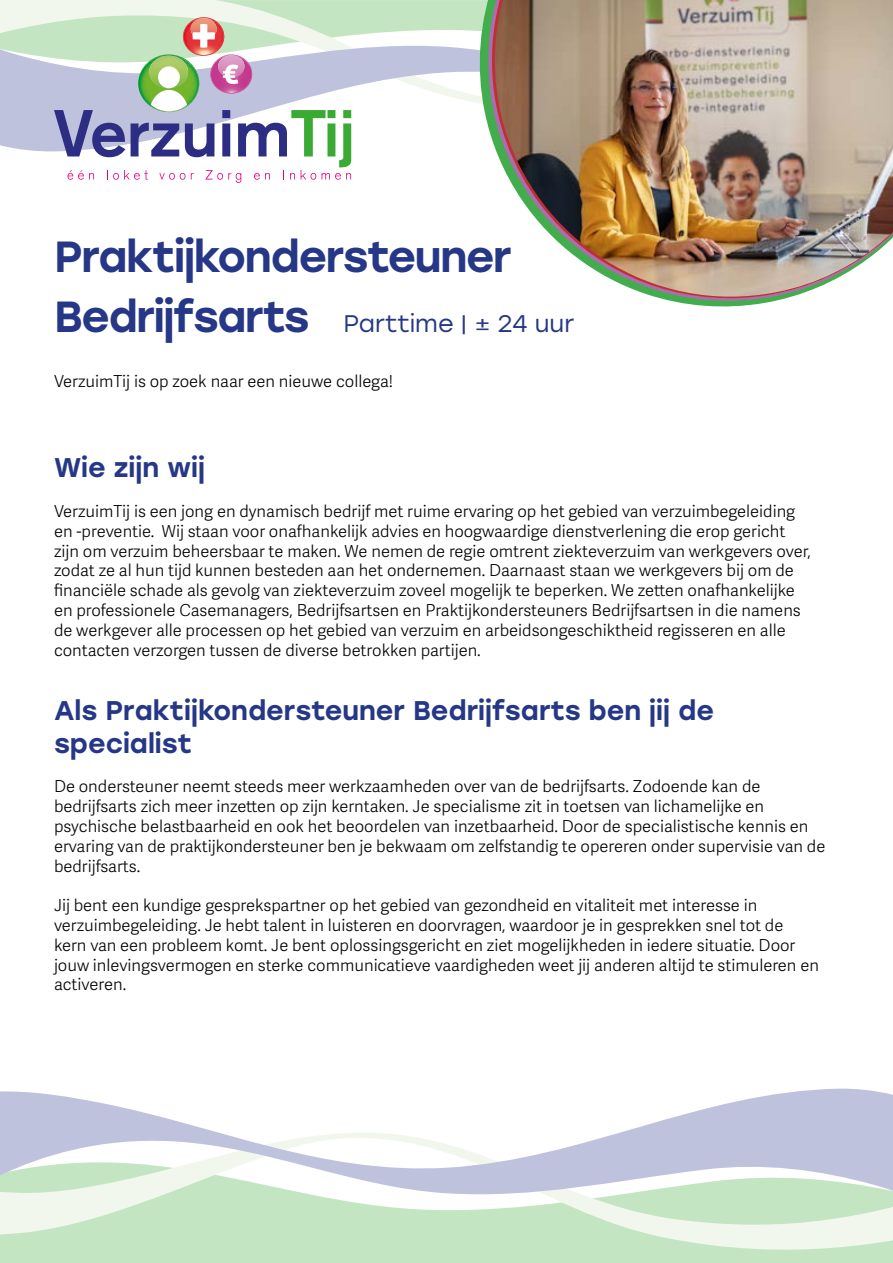
<style>
.page{position:relative;width:893px;height:1263px;background:#fff}
.page>*{position:absolute;margin:0;border:0;box-sizing:border-box;transform-origin:0 0}
.t1{font:500 43.5px/60px "Stolzl";letter-spacing:-.03em;color:#253786}
.t2{font:500 27px/32.4px "Stolzl";color:#253786}
.t3{font:24px "Stolzl";color:#253786}
.t4{font:300 16.5px/19.8px "Adelle Sans";color:#020203}
</style>
<div class="page">
<svg style="left:0;top:0;width:466px;height:41px;background:#dbeed8"></svg>
<svg style="left:0;top:41px;width:466px;height:111px"></svg>
<div style="left:0;top:1250px;width:893px;height:13px;background:#c4e5c2"></div>
<svg style="left:0;top:1199px;width:893px;height:51px;background:#d1eace"></svg>
<svg style="left:0;top:1088px;width:893px;height:111px"></svg>
<svg style="left:54px;top:17px;width:297px;height:166px"></svg>
<div style="left:158px;top:66px;width:22px;height:22px;background:#fff;border-radius:50%"></div>
<svg style="left:466px;top:0;width:10px;height:103px"></svg>
<svg style="left:476px;top:0;width:10px;height:118px"></svg>
<img style="left:486px;top:0;width:407px;height:307px">
<h1 class="t1" style="left:54px;top:224px;width:459px">Praktijkondersteuner<br>Bedrijfsarts</h1>
<h3 class="t3" style="left:343px;top:307px;width:232px">Parttime | ± 24 uur</h3>
<p class="t4" style="left:54px;top:372px;width:341px">VerzuimTij is op zoek naar een nieuwe collega!</p>
<h2 class="t2" style="left:54px;top:450px;width:152px">Wie zijn wij</h2>
<p class="t4" style="left:54px;top:502px;width:758px">VerzuimTij is een jong en dynamisch bedrijf met ruime ervaring op het gebied van verzuimbegeleiding en -preventie. Wij staan voor onafhankelijk advies en hoogwaardige dienstverlening die erop gericht zijn om verzuim beheersbaar te maken. We nemen de regie omtrent ziekteverzuim van werkgevers over, zodat ze al hun tijd kunnen besteden aan het ondernemen. Daarnaast staan we werkgevers bij om de financiële schade als gevolg van ziekteverzuim zoveel mogelijk te beperken. We zetten onafhankelijke en professionele Casemanagers, Bedrijfsartsen en Praktijkondersteuners Bedrijfsartsen in die namens de werkgever alle processen op het gebied van verzuim en arbeidsongeschiktheid regisseren en alle contacten verzorgen tussen de diverse betrokken partijen.</p>
<h2 class="t2" style="left:54px;top:693px;width:662px">Als Praktijkondersteuner Bedrijfsarts ben jij de specialist</h2>
<p class="t4" style="left:54px;top:777px;width:773px">De ondersteuner neemt steeds meer werkzaamheden over van de bedrijfsarts. Zodoende kan de bedrijfsarts zich meer inzetten op zijn kerntaken. Je specialisme zit in toetsen van lichamelijke en psychische belastbaarheid en ook het beoordelen van inzetbaarheid. Door de specialistische kennis en ervaring van de praktijkondersteuner ben je bekwaam om zelfstandig te opereren onder supervisie van de bedrijfsarts.</p>
<p class="t4" style="left:54px;top:896px;width:766px">Jij bent een kundige gesprekspartner op het gebied van gezondheid en vitaliteit met interesse in verzuimbegeleiding. Je hebt talent in luisteren en doorvragen, waardoor je in gesprekken snel tot de kern van een probleem komt. Je bent oplossingsgericht en ziet mogelijkheden in iedere situatie. Door jouw inlevingsvermogen en sterke communicatieve vaardigheden weet jij anderen altijd te stimuleren en activeren.</p>
</div>
